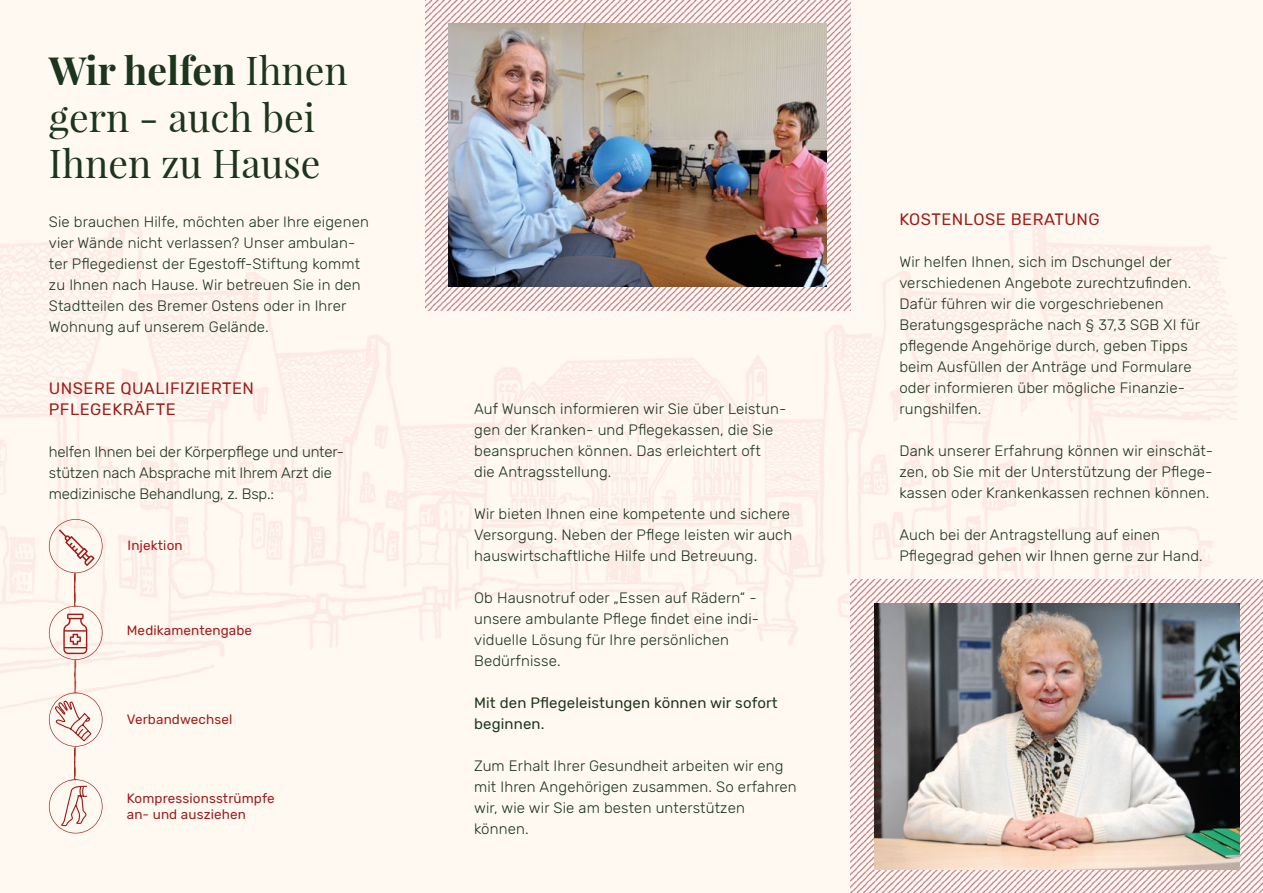
<style>
.page{position:relative;width:1263px;height:893px;background:#fff9f2}
.page>*{position:absolute;margin:0;border:0;box-sizing:border-box;transform-origin:0 0}
.t1{font:39px/46.8px "Playfair Display";color:#1b361d}
.t2{font:16.5px/21px "Rubik";letter-spacing:.03em;color:#a11a17}
.t3{font:300 15px/21px "Rubik";letter-spacing:.01em;color:#1b361d}
.t4{font:300 15px/21px "Rubik";letter-spacing:-.01em;color:#1b361d}
.t5{font:15px/21px "Rubik";letter-spacing:.01em;color:#1b361d}
.t6{font:13.5px/16.2px "Rubik";letter-spacing:.01em;color:#a11a17}
.s1{font-weight:700}
</style>
<div class="page">
<img style="left:0;top:198px;width:1263px;height:523px">
<img style="left:850px;top:580px;width:413px;height:313px">
<img style="left:425px;top:0;width:425px;height:310px">
<img style="left:874px;top:603px;width:365px;height:266px">
<img style="left:449px;top:24px;width:378px;height:262px">
<img style="left:70px;top:574px;width:9px;height:32px">
<svg style="left:49px;top:519px;width:54px;height:55px"></svg>
<svg style="left:49px;top:606px;width:54px;height:54px"></svg>
<img style="left:70px;top:660px;width:9px;height:33px">
<img style="left:74px;top:748px;width:2px;height:31px">
<svg style="left:49px;top:693px;width:54px;height:55px"></svg>
<svg style="left:49px;top:779px;width:54px;height:54px"></svg>
<h1 class="t1" style="left:49px;top:47px;width:300px"><span class="s1">Wir helfen</span> Ihnen gern - auch bei<br>Ihnen zu Hause</h1>
<p class="t3" style="left:49px;top:212px;width:321px">Sie brauchen Hilfe, möchten aber Ihre eigenen vier Wände nicht verlassen? Unser ambulan&shy;ter Pflegedienst der Egestoff-Stiftung kommt zu Ihnen nach Hause. Wir betreuen Sie in den Stadtteilen des Bremer Ostens oder in Ihrer Wohnung auf unserem Gelände.</p>
<p class="t2" style="left:49px;top:378px;width:207px">UNSERE QUALIFIZIERTEN<br>PFLEGEKRÄFTE</p>
<p class="t4" style="left:49px;top:442px;width:297px">helfen Ihnen bei der Körperpflege und unter&shy;stützen nach Absprache mit Ihrem Arzt die medizinische Behandlung, z. Bsp.:</p>
<p class="t6" style="left:128px;top:538px;width:57px">Injektion</p>
<p class="t6" style="left:127px;top:623px;width:127px">Medikamentengabe</p>
<p class="t6" style="left:127px;top:711px;width:107px">Verbandwechsel</p>
<p class="t6" style="left:127px;top:790px;width:149px">Kompressionsstrümpfe an- und ausziehen</p>
<p class="t3" style="left:474px;top:399px;width:314px">Auf Wunsch informieren wir Sie über Leistun&shy;gen der Kranken- und Pflege kassen, die Sie beanspruchen können. Das erleichtert oft<br>die Antragsstellung.</p>
<p class="t3" style="left:474px;top:504px;width:320px">Wir bieten Ihnen eine kompetente und sichere<br>Versorgung. Neben der Pflege leisten wir auch hauswirtschaftliche Hilfe und Betreuung.</p>
<p class="t3" style="left:474px;top:588px;width:287px">Ob Hausnotruf oder „Essen auf Rädern“ - unsere ambulante Pflege findet eine indi&shy;viduelle Lösung für Ihre persönlichen Bedürfnisse.</p>
<p class="t5" style="left:474px;top:693px;width:305px">Mit den Pflegeleistungen können wir sofort beginnen.</p>
<p class="t3" style="left:474px;top:756px;width:324px">Zum Erhalt Ihrer Gesundheit arbeiten wir eng mit Ihren Angehörigen zusammen. So erfahren wir, wie wir Sie am besten unterstützen können.</p>
<p class="t2" style="left:899px;top:209px;width:202px">KOSTENLOSE BERATUNG</p>
<p class="t3" style="left:899px;top:252px;width:302px">Wir helfen Ihnen, sich im Dschungel der verschiedenen Angebote zurechtzufinden.<br>Dafür führen wir die vorgeschriebenen Beratungs gespräche nach § 37,3 SGB XI für pflegende Angehörige durch, geben Tipps beim Ausfüllen der Anträge und Formulare oder informieren über mögliche Finanzie&shy;rungshilfen.</p>
<p class="t3" style="left:899px;top:441px;width:315px;text-align:justify">Dank unserer Erfahrung können wir einschät&shy;zen, ob Sie mit der Unterstützung der Pflege&shy;kassen oder Krankenkassen rechnen können.</p>
<p class="t3" style="left:899px;top:525px;width:305px">Auch bei der Antragstellung auf einen<br>Pflegegrad gehen wir Ihnen gerne zur Hand.</p>
</div>
